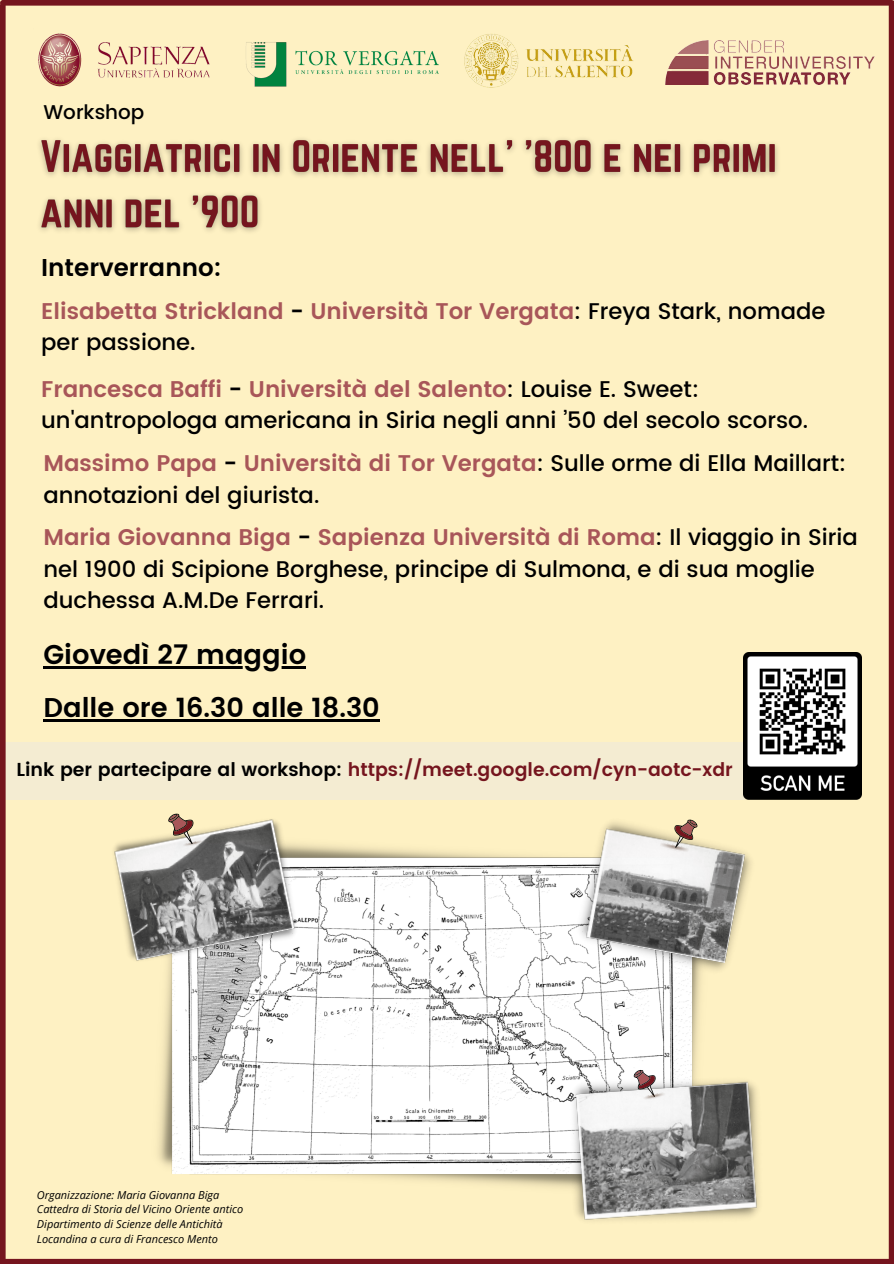
<style>
.page{position:relative;width:894px;height:1264px;background:#fff}
.page>*{position:absolute;margin:0;border:0;box-sizing:border-box;transform-origin:0 0}
.t1{font:600 27.15px "Poppins";color:#000}
.t2{font:600 24.3px "Poppins";color:#000}
.t3{font:500 22.65px/31.5px "Poppins";color:#000}
.t4{font:600 22.65px/31.5px "Poppins";color:#a85659}
.t5{font:500 19.95px "Poppins";color:#000}
.t6{font:600 18.75px "Poppins";color:#75151e}
.t7{font:italic 10.95px "Open Sans";color:#000}
.s1{color:#000}
.s2{font-weight:500;color:#000}
.s3{font-weight:600;color:#a85659}
.s4{font-weight:600}
</style>
<div class="page">
<div style="left:0;top:0;width:893px;height:1263px;background:#fef1c3"></div>
<img style="left:464px;top:33px;width:170px;height:55px">
<img style="left:70px;top:799px;width:726px;height:387px">
<img style="left:555px;top:802px;width:220px;height:187px">
<img style="left:659px;top:842px;width:30px;height:11px">
<div style="left:0;top:1258px;width:891px;height:5px;background:#75151e"></div>
<div style="left:3px;top:0;width:888px;height:6px;background:#75151e"></div>
<div style="left:888px;top:4px;width:5px;height:1259px;background:#75151e"></div>
<img style="left:246px;top:42px;width:193px;height:45px">
<img style="left:665px;top:41px;width:209px;height:44px">
<img style="left:38px;top:33px;width:172px;height:54px">
<img style="left:39px;top:138px;width:739px;height:94px">
<div style="left:0;top:741px;width:744px;height:58px;background:#f4ecd2"></div>
<svg style="left:674px;top:819px;width:23px;height:28px"></svg>
<img style="left:79px;top:799px;width:252px;height:189px">
<img style="left:182px;top:839px;width:23px;height:8px">
<svg style="left:168px;top:813px;width:25px;height:31px"></svg>
<div style="left:0;top:5px;width:6px;height:1258px;background:#75151e"></div>
<img style="left:742px;top:653px;width:119px;height:146px">
<hr style="left:43px;top:666px;width:263px;height:2px;background:#000">
<hr style="left:43px;top:719px;width:336px;height:2px;background:#000">
<img style="left:539px;top:1054px;width:252px;height:167px">
<svg style="left:633px;top:1069px;width:22px;height:27px"></svg>
<img style="left:640px;top:1091px;width:25px;height:10px">
<p class="t5" style="left:43px;top:100px;width:102px">Workshop</p>
<p class="t2" style="left:41px;top:254px;width:182px">Interverranno:</p>
<p class="t4" style="left:41px;top:295px;width:785px">Elisabetta Strickland <span class="s1">-</span> Università Tor Vergata<span class="s2">: Freya Stark, nomade per passione.</span></p>
<p class="t3" style="left:41px;top:373px;width:768px"><span class="s3">Francesca Baffi</span> <span class="s4">-</span> <span class="s3">Università del Salento</span>: Louise E. Sweet: un'antropologa americana in Siria negli anni ’50 del secolo scorso.</p>
<p class="t3" style="left:43px;top:448px;width:804px"><span class="s3">Massimo Papa</span> <span class="s4">-</span> <span class="s3">Università di Tor Vergata</span>: Sulle orme di Ella Maillart: annotazioni del giurista.</p>
<p class="t3" style="left:43px;top:521px;width:815px"><span class="s3">Maria Giovanna Biga</span> <span class="s4">-</span> <span class="s3">Sapienza Università di Roma</span>: Il viaggio in Siria nel 1900 di Scipione Borghese, principe di Sulmona, e di sua moglie duchessa A.M.De Ferrari.</p>
<p class="t1" style="left:43px;top:639px;width:264px">Giovedì 27 maggio</p>
<p class="t1" style="left:43px;top:692px;width:338px">Dalle ore 16.30 alle 18.30</p>
<p class="t6" style="left:16px;top:758px;width:717px"><span class="s1">Link per partecipare al workshop:</span> https://meet.google.com/cyn-aotc-xdr</p>
<p class="t7" style="left:37px;top:1187px;width:184px">Organizzazione: Maria Giovanna Biga</p>
<p class="t7" style="left:37px;top:1201px;width:208px">Cattedra di Storia del Vicino Oriente antico</p>
<p class="t7" style="left:37px;top:1216px;width:187px">Dipartimento di Scienze delle Antichità</p>
<p class="t7" style="left:37px;top:1230px;width:182px">Locandina a cura di Francesco Mento</p>
</div>
